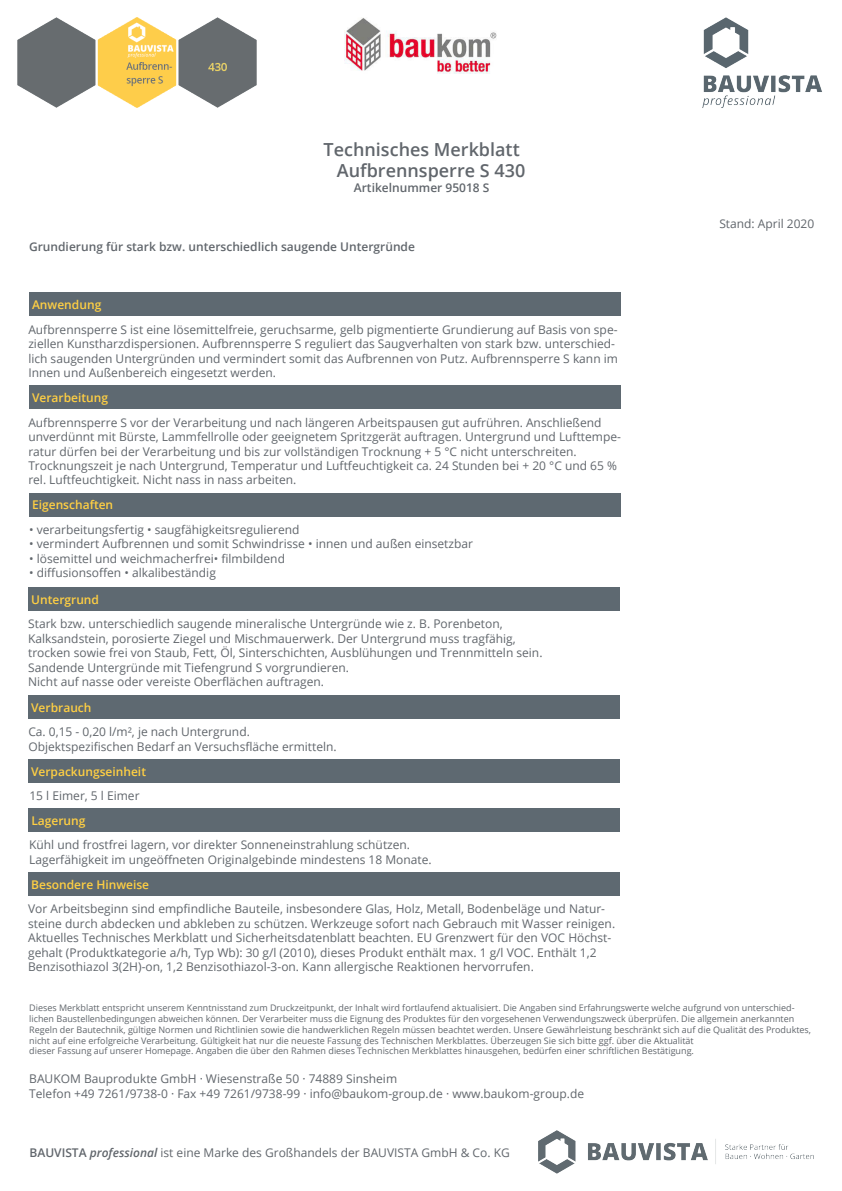
<style>
.page{position:relative;width:842px;height:1191px;background:#fff}
.page>*{position:absolute;margin:0;border:0;box-sizing:border-box;transform-origin:0 0}
.t1{font:600 18px "Open Sans";color:#61666c}
.t2{font:12px/14.4px "Open Sans";color:#61666c}
.t3{font:600 12px "Open Sans";color:#ffcf43}
.t4{font:600 12px "Open Sans";color:#61666c}
.t5{font:9px/10.8px "Open Sans";color:#61666c}
.s1{font-weight:600}
.s2{font-weight:600;font-style:italic}
</style>
<div class="page">
<img style="left:539px;top:1130px;width:275px;height:44px">
<img style="left:702px;top:17px;width:120px;height:91px">
<img style="left:17px;top:17px;width:240px;height:91px">
<img style="left:344px;top:18px;width:153px;height:55px">
<div style="left:29px;top:293px;width:592px;height:23px;background:#5e6971"></div>
<div style="left:29px;top:386px;width:592px;height:23px;background:#5e6971"></div>
<div style="left:29px;top:493px;width:592px;height:23px;background:#5e6971"></div>
<div style="left:28px;top:587px;width:592px;height:23px;background:#5e6971"></div>
<div style="left:28px;top:695px;width:592px;height:23px;background:#5e6971"></div>
<div style="left:28px;top:759px;width:592px;height:23px;background:#5e6971"></div>
<div style="left:29px;top:808px;width:591px;height:23px;background:#5e6971"></div>
<div style="left:28px;top:872px;width:592px;height:23px;background:#5e6971"></div>
<p class="t1" style="left:324px;top:137px;width:198px">Technisches Merkblatt</p>
<p class="t1" style="left:337px;top:158px;width:190px">Aufbrennsperre S 430</p>
<p class="t4" style="left:354px;top:179px;width:137px">Artikelnummer 95018 S</p>
<p class="t4" style="left:29px;top:238px;width:387px">Grundierung für stark bzw. unterschiedlich saugende Untergründe</p>
<p class="t3" style="left:32px;top:296px;width:71px">Anwendung</p>
<p class="t2" style="left:28px;top:322px;width:591px">Aufbrennsperre S ist eine lösemittelfreie, geruchsarme, gelb pigmentierte Grundierung auf Basis von spe&shy;ziellen Kunstharzdispersionen. Aufbrennsperre S reguliert das Saugverhalten von stark bzw. unterschied&shy;lich saugenden Untergründen und vermindert somit das Aufbrennen von Putz. Aufbrennsperre S kann im Innen und Außenbereich eingesetzt werden.</p>
<p class="t2" style="left:28px;top:415px;width:594px">Aufbrennsperre S vor der Verarbeitung und nach längeren Arbeitspausen gut aufrühren. Anschließend unverdünnt mit Bürste, Lammfellrolle oder geeignetem Spritzgerät auftragen. Untergrund und Lufttempe&shy;ratur dürfen bei der Verarbeitung und bis zur vollständigen Trocknung + 5 °C nicht unterschreiten.</p>
<p class="t2" style="left:28px;top:458px;width:590px">Trocknungszeit je nach Untergrund, Temperatur und Luftfeuchtigkeit ca. 24 Stunden bei + 20 °C und 65 % rel. Luftfeuchtigkeit. Nicht nass in nass arbeiten.</p>
<p class="t2" style="left:29px;top:522px;width:272px">• verarbeitungsfertig • saugfähigkeitsregulierend</p>
<p class="t2" style="left:29px;top:536px;width:445px">• vermindert Aufbrennen und somit Schwindrisse • innen und außen einsetzbar</p>
<p class="t2" style="left:29px;top:551px;width:257px">• lösemittel und weichmacherfrei• filmbildend</p>
<p class="t2" style="left:29px;top:565px;width:188px">• diffusionsoffen • alkalibeständig</p>
<p class="t2" style="left:28px;top:616px;width:476px">Stark bzw. unterschiedlich saugende mineralische Untergründe wie z. B. Porenbeton,</p>
<p class="t2" style="left:28px;top:631px;width:489px">Kalksandstein, porosierte Ziegel und Mischmauerwerk. Der Untergrund muss tragfähig,</p>
<p class="t2" style="left:28px;top:645px;width:516px">trocken sowie frei von Staub, Fett, Öl, Sinterschichten, Ausblühungen und Trennmitteln sein.</p>
<p class="t2" style="left:28px;top:659px;width:322px">Sandende Untergründe mit Tiefengrund S vorgrundieren.</p>
<p class="t2" style="left:28px;top:674px;width:297px">Nicht auf nasse oder vereiste Oberflächen auftragen.</p>
<p class="t2" style="left:28px;top:724px;width:223px">Ca. 0,15 - 0,20 l/m², je nach Untergrund.</p>
<p class="t2" style="left:28px;top:739px;width:310px">Objektspezifischen Bedarf an Versuchsfläche ermitteln.</p>
<p class="t3" style="left:32px;top:389px;width:78px">Verarbeitung</p>
<p class="t3" style="left:32px;top:496px;width:83px">Eigenschaften</p>
<p class="t3" style="left:31px;top:591px;width:69px">Untergrund</p>
<p class="t3" style="left:31px;top:699px;width:62px">Verbrauch</p>
<p class="t3" style="left:31px;top:763px;width:117px">Verpackungseinheit</p>
<p class="t2" style="left:29px;top:788px;width:112px">15 l Eimer, 5 l Eimer</p>
<p class="t2" style="left:29px;top:837px;width:382px">Kühl und frostfrei lagern, vor direkter Sonneneinstrahlung schützen.</p>
<p class="t2" style="left:29px;top:852px;width:404px">Lagerfähigkeit im ungeöffneten Originalgebinde mindestens 18 Monate.</p>
<p class="t3" style="left:31px;top:876px;width:120px">Besondere Hinweise</p>
<p class="t2" style="left:28px;top:901px;width:588px">Vor Arbeitsbeginn sind empfindliche Bauteile, insbesondere Glas, Holz, Metall, Bodenbeläge und Natur&shy;steine durch abdecken und abkleben zu schützen. Werkzeuge sofort nach Gebrauch mit Wasser reinigen.<br>Aktuelles Technisches Merkblatt und Sicherheitsdatenblatt beachten. EU Grenzwert für den VOC Höchst&shy;gehalt (Produktkategorie a/h, Typ Wb): 30 g/l (2010), dieses Produkt enthält max. 1 g/l VOC. Enthält 1,2<br>Benzisothiazol 3(2H)-on, 1,2 Benzisothiazol-3-on. Kann allergische Reaktionen hervorrufen.</p>
<p class="t3" style="left:31px;top:812px;width:56px">Lagerung</p>
<p class="t2" style="left:719px;top:216px;width:97px">Stand: April 2020</p>
<p class="t5" style="left:29px;top:1002px;width:783px">Dieses Merkblatt entspricht unserem Kenntnisstand zum Druckzeitpunkt, der Inhalt wird fortlaufend aktualisiert. Die Angaben sind Erfahrungswerte welche aufgrund von unterschied&shy;lichen Baustellenbedingungen abweichen können. Der Verarbeiter muss die Eignung des Produktes für den vorgesehenen Verwendungszweck überprüfen. Die allgemein anerkannten Regeln der Bautechnik, gültige Normen und Richtlinien sowie die handwerklichen Regeln müssen beachtet werden. Unsere Gewährleistung beschränkt sich auf die Qualität des Produktes, nicht auf eine erfolgreiche Verarbeitung. Gültigkeit hat nur die neueste Fassung des Technischen Merkblattes. Überzeugen Sie sich bitte ggf. über die Aktualität</p>
<p class="t5" style="left:29px;top:1045px;width:666px">dieser Fassung auf unserer Homepage. Angaben die über den Rahmen dieses Technischen Merkblattes hinausgehen, bedürfen einer schriftlichen Bestätigung.</p>
<p class="t2" style="left:29px;top:1071px;width:369px">BAUKOM Bauprodukte GmbH · Wiesenstraße 50 · 74889 Sinsheim</p>
<p class="t2" style="left:29px;top:1085px;width:556px">Telefon +49 7261/9738-0 · Fax +49 7261/9738-99 · info@baukom-group.de · www.baukom-group.de</p>
<p class="t2" style="left:30px;top:1144px;width:482px"><span class="s1">BAUVISTA</span> <span class="s2">professional</span> ist eine Marke des Großhandels der BAUVISTA GmbH &amp; Co. KG</p>
</div>
